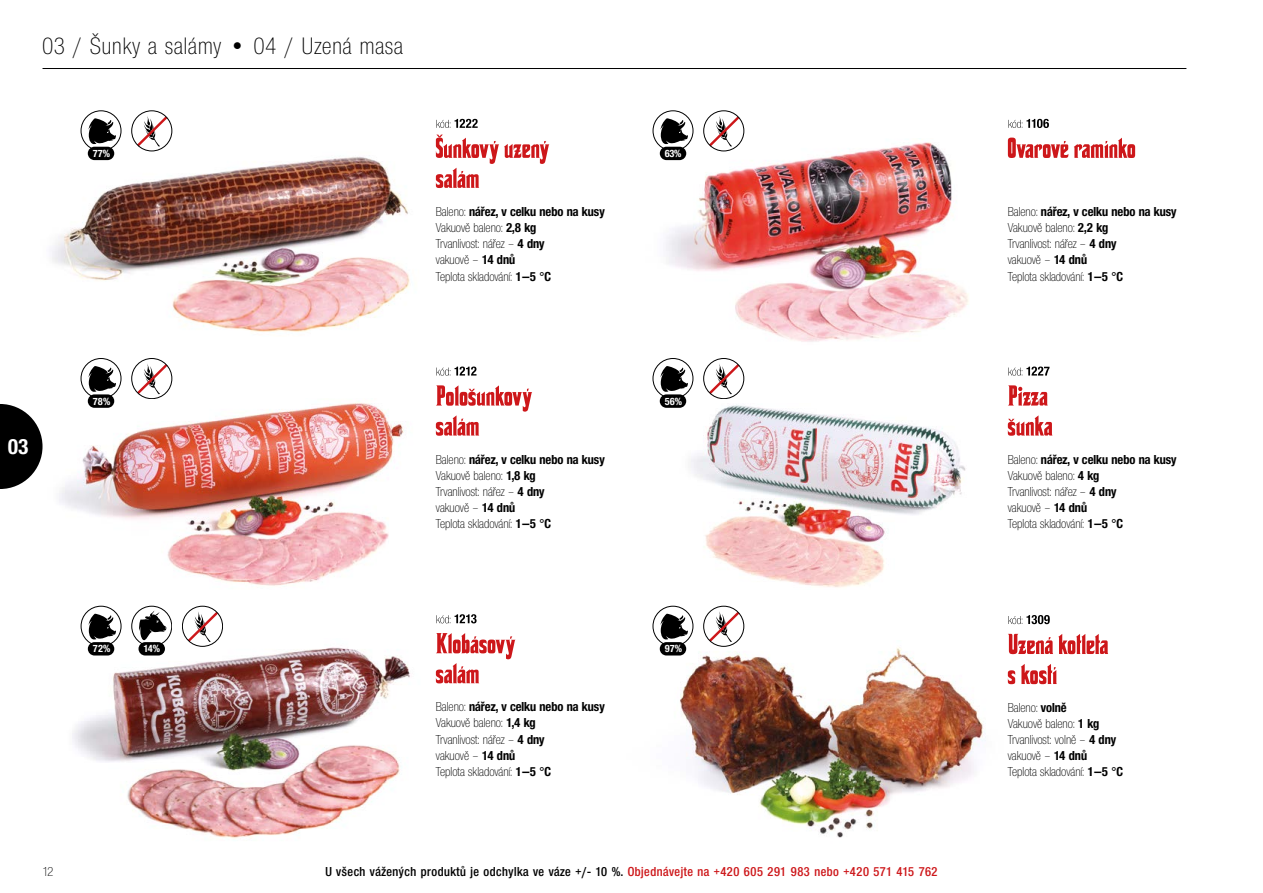
<style>
.page{position:relative;width:1263px;height:893px;background:#fff}
.page>*{position:absolute;margin:0;border:0;box-sizing:border-box;transform-origin:0 0}
.t1{font:24.75px "Nimbus Sans Novus DOT Lig Con";letter-spacing:.04em;color:#000}
.t2{font:22.5px "Nimbus Sans Novus DOT Bol Con";color:#fff}
.t3{font:13.5px/16.2px "Nimbus Sans Novus DOT Lig Con";color:#000}
.t4{font:13.5px "Nimbus Sans Novus DOT Bol Con";color:#000}
.t5{font:13.5px "Nimbus Sans Novus DOT Sem Bol Con";letter-spacing:.04em;color:#000}
.t6{font:10.8px "Nimbus Sans Novus DOT Bol Con";letter-spacing:-.005em;color:#fff}
.s1{font-family:"Nimbus Sans Novus DOT Lig Con"}
.s2{font-family:"Nimbus Sans Novus DOT Bol Con"}
.s3{color:#cd171a}
</style>
<div class="page">
<img style="left:72px;top:639px;width:382px;height:200px">
<img style="left:59px;top:399px;width:377px;height:187px">
<img style="left:51px;top:151px;width:385px;height:181px">
<img style="left:654px;top:138px;width:354px;height:204px">
<img style="left:660px;top:404px;width:306px;height:184px">
<svg style="left:1008px;top:367px;width:41px;height:9px"></svg>
<svg style="left:1008px;top:385px;width:40px;height:21px"></svg>
<svg style="left:1008px;top:415px;width:44px;height:21px"></svg>
<svg style="left:660px;top:366px;width:28px;height:28px"></svg>
<div style="left:653px;top:358px;width:40px;height:41px;border:1px solid #000;border-radius:50%"></div>
<div style="left:660px;top:394px;width:26px;height:14px;background:#000;border-radius:7px"></div>
<svg style="left:706px;top:361px;width:36px;height:36px"></svg>
<div style="left:703px;top:358px;width:41px;height:41px;border:1px solid #000;border-radius:50%"></div>
<img style="left:659px;top:641px;width:377px;height:197px">
<svg style="left:1008px;top:615px;width:42px;height:9px"></svg>
<svg style="left:1008px;top:634px;width:100px;height:20px"></svg>
<svg style="left:1008px;top:664px;width:49px;height:20px"></svg>
<svg style="left:660px;top:614px;width:28px;height:27px"></svg>
<div style="left:653px;top:606px;width:40px;height:40px;border:1px solid #000;border-radius:50%"></div>
<div style="left:660px;top:642px;width:26px;height:13px;background:#000;border-radius:7px"></div>
<svg style="left:706px;top:609px;width:36px;height:35px"></svg>
<div style="left:703px;top:606px;width:41px;height:41px;border:1px solid #000;border-radius:50%"></div>
<hr style="left:43px;top:68px;width:1143px;height:1px;background:#000">
<svg style="left:0;top:404px;width:43px;height:85px"></svg>
<svg style="left:436px;top:614px;width:41px;height:9px"></svg>
<svg style="left:436px;top:633px;width:79px;height:50px"></svg>
<svg style="left:436px;top:367px;width:40px;height:9px"></svg>
<svg style="left:436px;top:385px;width:96px;height:51px"></svg>
<svg style="left:436px;top:119px;width:42px;height:9px"></svg>
<svg style="left:436px;top:135px;width:113px;height:53px"></svg>
<svg style="left:89px;top:118px;width:28px;height:28px"></svg>
<div style="left:81px;top:111px;width:40px;height:40px;border:1px solid #000;border-radius:50%"></div>
<div style="left:88px;top:147px;width:26px;height:13px;background:#000;border-radius:7px"></div>
<svg style="left:134px;top:114px;width:36px;height:35px"></svg>
<div style="left:131px;top:111px;width:41px;height:40px;border:1px solid #000;border-radius:50%"></div>
<svg style="left:89px;top:366px;width:28px;height:28px"></svg>
<div style="left:81px;top:358px;width:40px;height:41px;border:1px solid #000;border-radius:50%"></div>
<div style="left:88px;top:394px;width:26px;height:14px;background:#000;border-radius:7px"></div>
<svg style="left:134px;top:361px;width:36px;height:36px"></svg>
<div style="left:131px;top:358px;width:41px;height:41px;border:1px solid #000;border-radius:50%"></div>
<svg style="left:89px;top:614px;width:28px;height:27px"></svg>
<div style="left:81px;top:606px;width:40px;height:40px;border:1px solid #000;border-radius:50%"></div>
<div style="left:88px;top:642px;width:26px;height:13px;background:#000;border-radius:7px"></div>
<div style="left:131px;top:606px;width:41px;height:40px;border:1px solid #000;border-radius:50%"></div>
<svg style="left:139px;top:611px;width:28px;height:29px"></svg>
<div style="left:138px;top:642px;width:27px;height:13px;background:#000;border-radius:7px"></div>
<svg style="left:185px;top:609px;width:36px;height:35px"></svg>
<div style="left:182px;top:606px;width:41px;height:41px;border:1px solid #000;border-radius:50%"></div>
<svg style="left:1008px;top:119px;width:41px;height:9px"></svg>
<svg style="left:1008px;top:138px;width:127px;height:20px"></svg>
<svg style="left:660px;top:118px;width:28px;height:28px"></svg>
<div style="left:653px;top:111px;width:40px;height:40px;border:1px solid #000;border-radius:50%"></div>
<div style="left:660px;top:147px;width:26px;height:13px;background:#000;border-radius:7px"></div>
<svg style="left:706px;top:114px;width:36px;height:35px"></svg>
<div style="left:703px;top:111px;width:41px;height:40px;border:1px solid #000;border-radius:50%"></div>
<h1 class="t1" style="left:43px;top:33px;width:362px">03 / Šunky a salámy • 04 / Uzená masa</h1>
<p class="t6" style="left:93px;top:147px;width:19px">77%</p>
<p class="t4" style="left:436px;top:204px;width:170px"><span class="s1">Baleno:</span> nářez, v celku nebo na kusy</p>
<p class="t3" style="left:436px;top:220px;width:117px">Vakuově baleno: <span class="s2">2,8 kg<br></span>Trvanlivost: nářez – <span class="s2">4 dny </span>vakuově – <span class="s2">14 dnů<br></span>Teplota skladování: <span class="s2">1–5 °C</span></p>
<p class="t6" style="left:665px;top:147px;width:18px">63%</p>
<h2 class="t2" style="left:8px;top:434px;width:23px">03</h2>
<p class="t6" style="left:93px;top:395px;width:19px">78%</p>
<p class="t4" style="left:436px;top:451px;width:170px"><span class="s1">Baleno:</span> nářez, v celku nebo na kusy</p>
<p class="t3" style="left:436px;top:468px;width:117px">Vakuově baleno: <span class="s2">1,8 kg<br></span>Trvanlivost: nářez – <span class="s2">4 dny </span>vakuově – <span class="s2">14 dnů<br></span>Teplota skladování: <span class="s2">1–5 °C</span></p>
<p class="t6" style="left:665px;top:395px;width:19px">56%</p>
<p class="t6" style="left:93px;top:643px;width:19px">72%</p>
<p class="t6" style="left:143px;top:643px;width:18px">14%</p>
<p class="t4" style="left:436px;top:699px;width:170px"><span class="s1">Baleno:</span> nářez, v celku nebo na kusy</p>
<p class="t3" style="left:436px;top:715px;width:117px">Vakuově baleno: <span class="s2">1,4 kg<br></span>Trvanlivost: nářez – <span class="s2">4 dny </span>vakuově – <span class="s2">14 dnů<br></span>Teplota skladování: <span class="s2">1–5 °C</span></p>
<p class="t6" style="left:665px;top:643px;width:19px">97%</p>
<p class="t3" style="left:43px;top:864px;width:12px">12</p>
<p class="t5" style="left:325px;top:864px;width:614px">U všech vážených produktů je odchylka ve váze +/- 10 %. <span class="s3">Objednávejte na +420 605 291 983 nebo +420 571 415 762</span></p>
<p class="t4" style="left:1008px;top:204px;width:170px"><span class="s1">Baleno:</span> nářez, v celku nebo na kusy</p>
<p class="t3" style="left:1008px;top:220px;width:117px">Vakuově baleno: <span class="s2">2,2 kg<br></span>Trvanlivost: nářez – <span class="s2">4 dny </span>vakuově – <span class="s2">14 dnů<br></span>Teplota skladování: <span class="s2">1–5 °C</span></p>
<p class="t4" style="left:1008px;top:451px;width:170px"><span class="s1">Baleno:</span> nářez, v celku nebo na kusy</p>
<p class="t3" style="left:1008px;top:468px;width:117px">Vakuově baleno: <span class="s2">4 kg<br></span>Trvanlivost: nářez – <span class="s2">4 dny </span>vakuově – <span class="s2">14 dnů<br></span>Teplota skladování: <span class="s2">1–5 °C</span></p>
<p class="t3" style="left:1008px;top:699px;width:117px">Baleno: <span class="s2">volně<br></span>Vakuově baleno: <span class="s2">1 kg<br></span>Trvanlivost: volně – <span class="s2">4 dny </span>vakuově – <span class="s2">14 dnů<br></span>Teplota skladování: <span class="s2">1–5 °C</span></p>
</div>
